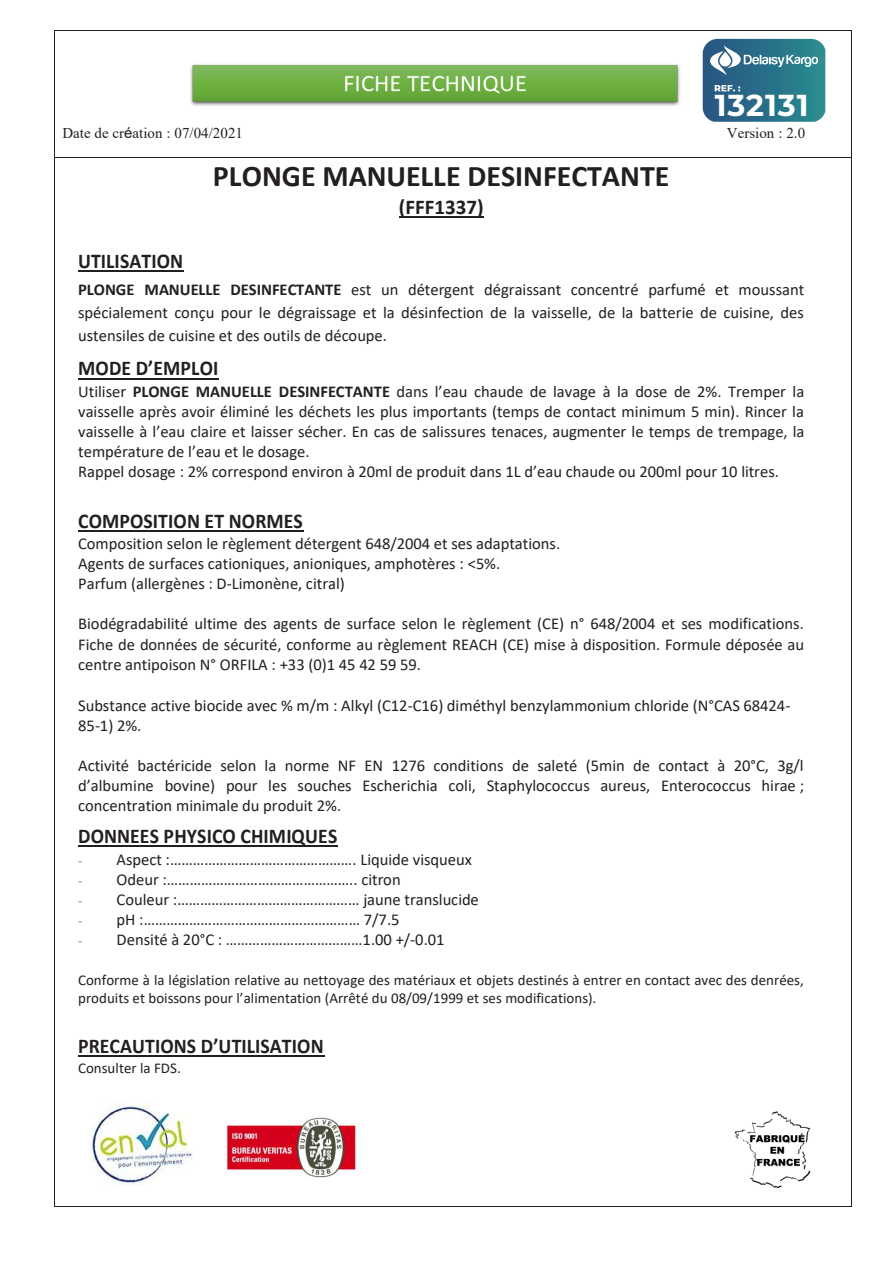
<style>
.page{position:relative;width:893px;height:1263px;background:#fff}
.page>*{position:absolute;margin:0;border:0;box-sizing:border-box;transform-origin:0 0}
.t1{font:700 30.3px "Montserrat";letter-spacing:.03em;color:#fff}
.t2{font:700 30px "Calibri";color:#231f20}
.t3{font:700 21px "Calibri";letter-spacing:.005em;color:#231f20;scale:.94 1}
.t4{font:700 21px "Calibri";letter-spacing:.005em;color:#231f20}
.t5{font:16.5px/20.1px "Calibri";color:#231f20;text-align:justify}
.t6{font:15px/18.3px "Calibri";color:#231f20}
.t7{font:15px "Times New Roman";color:#231f20}
.s1{font-family:"Arial"}
.s2{font-weight:700}
.s3{font-family:"Arial";font-size:12.75px;color:#95a9b4}
</style>
<div class="page">
<img style="left:225px;top:1117px;width:132px;height:61px">
<hr style="left:55px;top:30px;width:796px;height:1px;background:#231f20">
<hr style="left:54px;top:31px;width:1px;height:126px;background:#231f20">
<hr style="left:851px;top:31px;width:1px;height:126px;background:#231f20">
<hr style="left:399px;top:216px;width:85px;height:1px;background:#231f20">
<hr style="left:78px;top:271px;width:105px;height:1px;background:#231f20">
<hr style="left:78px;top:378px;width:141px;height:1px;background:#231f20">
<hr style="left:78px;top:530px;width:226px;height:1px;background:#231f20">
<hr style="left:78px;top:846px;width:260px;height:1px;background:#231f20">
<hr style="left:78px;top:1055px;width:246px;height:1px;background:#231f20">
<hr style="left:55px;top:157px;width:796px;height:1px;background:#231f20">
<hr style="left:54px;top:158px;width:1px;height:1048px;background:#231f20">
<hr style="left:55px;top:1206px;width:796px;height:1px;background:#231f20">
<hr style="left:851px;top:158px;width:1px;height:1048px;background:#231f20">
<img style="left:734px;top:1112px;width:77px;height:76px">
<img style="left:90px;top:1101px;width:103px;height:85px">
<img style="left:190px;top:64px;width:490px;height:42px">
<svg style="left:703px;top:39px;width:122px;height:83px"></svg>
<p class="t1" style="left:715px;top:84px;width:95px">132131</p>
<p class="t7" style="left:62px;top:122px;width:182px">Date de cr<span class="s1">é</span>ation : 07/04/2021</p>
<p class="t7" style="left:727px;top:122px;width:80px">Version : 2.0</p>
<h2 class="t2" style="left:213px;top:155px;width:458px">PLONGE MANUELLE DESINFECTANTE</h2>
<p class="t4" style="left:399px;top:192px;width:86px">(FFF1337)</p>
<p class="t3" style="left:78px;top:247px;width:113px">UTILISATION</p>
<p class="t5" style="left:78px;top:278px;width:728px;line-height:22.8px"><span class="s2">PLONGE MANUELLE DESINFECTANTE</span> est un détergent dégraissant concentré parfumé et moussant spécialement conçu pour le dégraissage et la désinfection de la vaisselle, de la batterie de cuisine, des ustensiles de cuisine et des outils de découpe.</p>
<p class="t3" style="left:78px;top:354px;width:151px">MODE D’EMPLOI</p>
<p class="t5" style="left:78px;top:381px;width:728px;text-align:left">Utiliser <span class="s2">PLONGE MANUELLE DESINFECTANTE</span> dans l’eau chaude de lavage à la dose de 2%. Tremper la vaisselle après avoir éliminé les déchets les plus importants (temps de contact minimum 5 min). Rincer la vaisselle à l’eau claire et laisser sécher. En cas de salissures tenaces, augmenter le temps de trempage, la température de l’eau et le dosage.<br>Rappel dosage : 2% correspond environ à 20ml de produit dans 1L d’eau chaude ou 200ml pour 10 litres.</p>
<p class="t3" style="left:78px;top:506px;width:241px">COMPOSITION ET NORMES</p>
<p class="t5" style="left:78px;top:533px;width:483px;text-align:left">Composition selon le règlement détergent 648/2004 et ses adaptations.<br>Agents de surfaces cationiques, anioniques, amphotères : &lt;5%.<br>Parfum (allergènes : D-Limonène, citral)</p>
<p class="t5" style="left:78px;top:613px;width:727px">Biodégradabilité ultime des agents de surface selon le règlement (CE) n° 648/2004 et ses modifications.<br>Fiche de données de sécurité, conforme au règlement REACH (CE) mise à disposition. Formule déposée au centre antipoison N° ORFILA : +33 (0)1 45 42 59 59.</p>
<p class="t5" style="left:78px;top:695px;width:714px">Substance active biocide avec % m/m : Alkyl (C12-C16) diméthyl benzylammonium chloride (N°CAS 68424-<br>85-1) 2%.</p>
<p class="t5" style="left:78px;top:755px;width:728px">Activité bactéricide selon la norme NF EN 1276 conditions de saleté (5min de contact à 20°C, 3g/l d’albumine bovine) pour les souches Escherichia coli, Staphylococcus aureus, Enterococcus hirae ; concentration minimale du produit 2%.</p>
<p class="t3" style="left:78px;top:821px;width:277px">DONNEES PHYSICO CHIMIQUES</p>
<p class="t5" style="left:78px;top:849px;width:395px"><span class="s3">-</span> Aspect :…………………………………………. Liquide visqueux</p>
<p class="t5" style="left:78px;top:869px;width:324px"><span class="s3">-</span> Odeur :………………………………………….. citron</p>
<p class="t5" style="left:78px;top:889px;width:402px"><span class="s3">-</span> Couleur :………………………………………… jaune translucide</p>
<p class="t5" style="left:78px;top:909px;width:323px"><span class="s3">-</span> pH :………………………………………………… 7/7.5</p>
<p class="t5" style="left:78px;top:929px;width:368px"><span class="s3">-</span> Densité à 20°C : ………………………………1.00 +/-0.01</p>
<p class="t6" style="left:78px;top:970px;width:727px">Conforme à la législation relative au nettoyage des matériaux et objets destinés à entrer en contact avec des denrées, produits et boissons pour l’alimentation (Arrêté du 08/09/1999 et ses modifications).</p>
<p class="t3" style="left:78px;top:1031px;width:263px">PRECAUTIONS D’UTILISATION</p>
<p class="t6" style="left:78px;top:1058px;width:104px">Consulter la FDS.</p>
</div>
